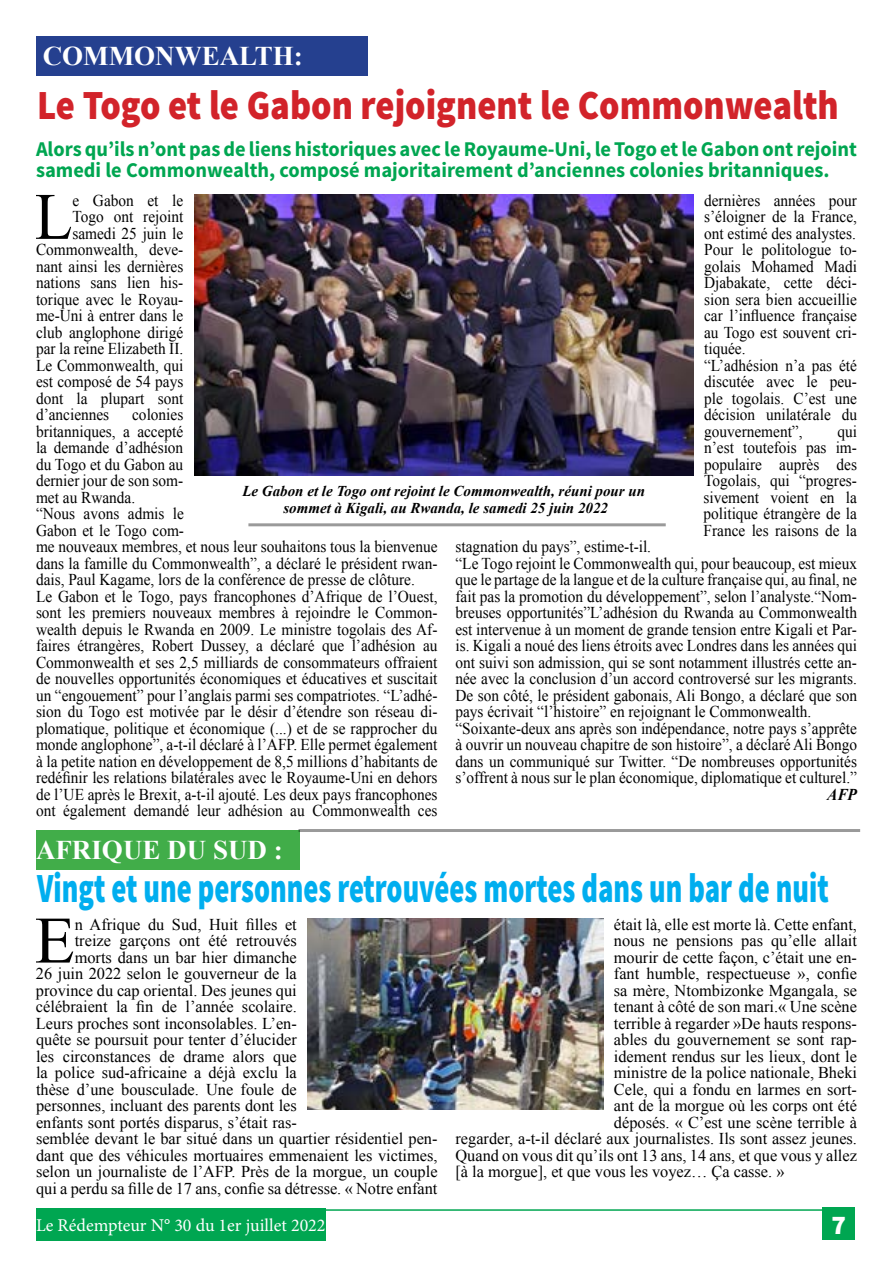
<style>
.page{position:relative;width:893px;height:1263px;background:#fff}
.page>*{position:absolute;margin:0;border:0;box-sizing:border-box;transform-origin:0 0}
.t1{font:66.3px "Times New Roman";color:#000;scale:.93 1}
.t2{font:66.3px "Times New Roman";color:#000}
.t3{font:900 41.4px "Source Sans Pro";color:#00aeef;scale:.69 1}
.t4{font:900 41.4px "Source Sans Pro";color:#d2232a;scale:.88 1}
.t5{font:700 27px "Times New Roman";color:#fff}
.t6{font:900 27px "Source Sans Pro";color:#fff}
.t7{font:700 21px/21px "Source Sans Pro";color:#00a651}
.t8{font:18px "Minion Pro";color:#fff}
.t9{font:16.5px/16.5px "Times New Roman";color:#000;scale:.93 1}
.t10{font:16.5px "Times New Roman";color:#000}
.t11{font:italic 700 16.5px "Times New Roman";color:#000;scale:.93 1}
.t12{font:italic 700 15px/16.5px "Times New Roman";color:#000;text-align:center}
</style>
<div class="page">
<div style="left:823px;top:1207px;width:32px;height:33px;background:#00a651"></div>
<div style="left:36px;top:1208px;width:290px;height:32px;background:#00a651"></div>
<hr style="left:326px;top:1209px;width:529px;height:2px;background:#00a651">
<div style="left:36px;top:36px;width:332px;height:40px;background:#25408f"></div>
<img style="left:194px;top:194px;width:499px;height:281px">
<img style="left:308px;top:918px;width:295px;height:191px">
<div style="left:36px;top:830px;width:264px;height:40px;background:#41ad49"></div>
<hr style="left:298px;top:829px;width:562px;height:3px;background:#000">
<hr style="left:248px;top:523px;width:418px;height:3px;background:#000">
<h3 class="t5" style="left:43px;top:37px;width:44px">COMMO</h3>
<h3 class="t5" style="left:155px;top:37px;width:149px">NWEALTH:</h3>
<h2 class="t4" style="left:37px;top:78px;width:912px">Le Togo et le Gabon rejoignent le Commonwealth</h2>
<p class="t7" style="left:36px;top:139px;width:822px">Alors qu’ils n’ont pas de liens historiques avec le Royaume-Uni, le Togo et le Gabon ont rejoint samedi le Commonwealth, composé majoritairement d’anciennes colonies britanniques.</p>
<p class="t9" style="left:704px;top:192px;width:166px">dernières années pour s’éloigner de la France, ont estimé des analystes.<br>Pour le politologue to&shy;golais Mohamed Madi<br>Djabakate, cette déci&shy;sion sera bien accueillie car l’influence française au Togo est souvent cri&shy;tiquée.<br>“L’adhésion n’a pas été discutée avec le peu&shy;ple togolais. C’est une décision unilatérale du gouvernement”,</p>
<h1 class="t1" style="left:35px;top:172px;width:42px">L</h1>
<p class="t9" style="left:72px;top:192px;width:121px">e Gabon et le</p>
<p class="t9" style="left:72px;top:208px;width:121px">Togo ont rejoint</p>
<p class="t9" style="left:72px;top:225px;width:121px">samedi 25 juin le</p>
<p class="t9" style="left:36px;top:241px;width:160px">Commonwealth, deve-</p>
<p class="t9" style="left:36px;top:258px;width:160px">nant ainsi les dernières</p>
<p class="t9" style="left:36px;top:274px;width:160px">nations sans lien his-</p>
<p class="t9" style="left:36px;top:291px;width:160px">torique avec le Royau-</p>
<p class="t9" style="left:36px;top:307px;width:160px">me-Uni à entrer dans le</p>
<p class="t9" style="left:36px;top:324px;width:160px">club anglophone dirigé</p>
<p class="t9" style="left:36px;top:340px;width:160px">par la reine Elizabeth II.</p>
<p class="t9" style="left:36px;top:357px;width:160px">Le Commonwealth, qui</p>
<p class="t9" style="left:36px;top:373px;width:160px">est composé de 54 pays</p>
<p class="t9" style="left:36px;top:390px;width:160px">dont la plupart sont</p>
<p class="t9" style="left:36px;top:406px;width:80px">d’anciennes</p>
<p class="t9" style="left:36px;top:406px;width:433px;text-indent:96px">colonies<br>britanniques, a accepté<br>la demande d’adhésion<br>du Togo et du Gabon au<br>dernier jour de son som-<br>met au Rwanda.<br>“Nous avons admis le<br>Gabon et le Togo com-<br>me nouveaux membres, et nous leur souhaitons tous la bienvenue dans la famille du Commonwealth”, a déclaré le président rwan&shy;dais, Paul Kagame, lors de la conférence de presse de clôture.<br>Le Gabon et le Togo, pays francophones d’Afrique de l’Ouest, sont les premiers nouveaux membres à rejoindre le Common&shy;wealth depuis le Rwanda en 2009. Le ministre togolais des Af&shy;faires étrangères, Robert Dussey, a déclaré que l’adhésion au Commonwealth et ses 2,5 milliards de consommateurs offraient de nouvelles opportunités économiques et éducatives et suscitait un “engouement” pour l’anglais parmi ses compatriotes. “L’adhé&shy;sion du Togo est motivée par le désir d’étendre son réseau di&shy;plomatique, politique et économique (...) et de se rapprocher du monde anglophone”, a-t-il déclaré à l’AFP. Elle permet également à la petite nation en développement de 8,5 millions d’habitants de redéfinir les relations bilatérales avec le Royaume-Uni en dehors de l’UE après le Brexit, a-t-il ajouté. Les deux pays francophones ont également demandé leur adhésion au Commonwealth ces</p>
<p class="t9" style="left:703px;top:423px;width:167px;text-align:justify;text-indent:134px">qui n’est toutefois pas im&shy;populaire auprès des Togolais, qui “progres&shy;sivement voient en la politique étrangère de la France les raisons de la</p>
<p class="t9" style="left:455px;top:538px;width:433px">stagnation du pays”, estime-t-il.<br>“Le Togo rejoint le Commonwealth qui, pour beaucoup, est mieux que le partage de la langue et de la culture française qui, au final, ne fait pas la promotion du développement”, selon l’analyste.“Nom&shy;breuses opportunités”L’adhésion du Rwanda au Commonwealth est intervenue à un moment de grande tension entre Kigali et Par&shy;is. Kigali a noué des liens étroits avec Londres dans les années qui ont suivi son admission, qui se sont notamment illustrés cette an&shy;née avec la conclusion d’un accord controversé sur les migrants.<br>De son côté, le président gabonais, Ali Bongo, a déclaré que son pays écrivait “l’histoire” en rejoignant le Commonwealth. “Soixante-deux ans après son indépendance, notre pays s’apprête à ouvrir un nouveau chapitre de son histoire”, a déclaré Ali Bongo dans un communiqué sur Twitter. “De nombreuses opportunités s’offrent à nous sur le plan économique, diplomatique et culturel.”</p>
<p class="t11" style="left:827px;top:783px;width:34px">AFP</p>
<p class="t12" style="left:242px;top:482px;width:404px">Le Gabon et le Togo ont rejoint le Commonwealth, réuni pour un sommet à Kigali, au Rwanda, le samedi 25 juin 2022</p>
<h3 class="t5" style="left:36px;top:831px;width:248px">AFRIQUE DU SUD :</h3>
<h2 class="t3" style="left:37px;top:861px;width:1149px">vingt et une personnes retrouvées mortes dans un bar de nuit</h2>
<h1 class="t2" style="left:35px;top:896px;width:42px">E</h1>
<p class="t10" style="left:75px;top:913px;width:224px">n Afrique du Sud, Huit filles et</p>
<p class="t10" style="left:75px;top:929px;width:224px">treize garçons ont été retrouvés</p>
<p class="t10" style="left:75px;top:946px;width:224px">morts dans un bar hier dimanche</p>
<p class="t10" style="left:36px;top:962px;width:262px">26 juin 2022 selon le gouverneur de la</p>
<p class="t10" style="left:36px;top:979px;width:262px">province du cap oriental. Des jeunes qui</p>
<p class="t10" style="left:36px;top:995px;width:262px">célébraient la fin de l’année scolaire.</p>
<p class="t10" style="left:36px;top:1012px;width:262px">Leurs proches sont inconsolables. L’en-</p>
<p class="t10" style="left:36px;top:1028px;width:262px">quête se poursuit pour tenter d’élucider</p>
<p class="t10" style="left:36px;top:1045px;width:262px">les circonstances de drame alors que</p>
<p class="t10" style="left:36px;top:1061px;width:262px">la police sud-africaine a déjà exclu la</p>
<p class="t10" style="left:36px;top:1078px;width:262px">thèse d’une bousculade. Une foule de</p>
<p class="t10" style="left:36px;top:1094px;width:262px">personnes, incluant des parents dont les</p>
<p class="t10" style="left:36px;top:1111px;width:262px">enfants sont portés disparus, s’était ras-</p>
<p class="t10" style="left:36px;top:1127px;width:403px">semblée devant le bar situé dans un quartier résidentiel pen-</p>
<p class="t10" style="left:36px;top:1144px;width:403px">dant que des véhicules mortuaires emmenaient les victimes,</p>
<p class="t10" style="left:36px;top:1160px;width:403px">selon un journaliste de l’AFP. Près de la morgue, un couple</p>
<p class="t10" style="left:36px;top:1177px;width:403px">qui a perdu sa fille de 17 ans, confie sa détresse. « Notre enfant</p>
<p class="t10" style="left:614px;top:913px;width:245px">était là, elle est morte là. Cette enfant,</p>
<p class="t10" style="left:614px;top:929px;width:245px">nous ne pensions pas qu’elle allait</p>
<p class="t10" style="left:614px;top:946px;width:245px">mourir de cette façon, c’était une en-</p>
<p class="t10" style="left:614px;top:962px;width:245px">fant humble, respectueuse », confie</p>
<p class="t10" style="left:614px;top:979px;width:245px">sa mère, Ntombizonke Mgangala, se</p>
<p class="t10" style="left:614px;top:995px;width:245px">tenant à côté de son mari.« Une scène</p>
<p class="t10" style="left:614px;top:1012px;width:245px">terrible à regarder »De hauts respons-</p>
<p class="t10" style="left:614px;top:1028px;width:245px">ables du gouvernement se sont rap-</p>
<p class="t10" style="left:614px;top:1045px;width:245px">idement rendus sur les lieux, dont le</p>
<p class="t10" style="left:614px;top:1061px;width:245px">ministre de la police nationale, Bheki</p>
<p class="t10" style="left:614px;top:1078px;width:245px">Cele, qui a fondu en larmes en sort-</p>
<p class="t10" style="left:614px;top:1094px;width:245px">ant de la morgue où les corps ont été</p>
<p class="t10" style="left:614px;top:1111px;width:245px">déposés. « C’est une scène terrible à</p>
<p class="t10" style="left:455px;top:1127px;width:403px">regarder, a-t-il déclaré aux journalistes. Ils sont assez jeunes.</p>
<p class="t10" style="left:455px;top:1144px;width:403px">Quand on vous dit qu’ils ont 13 ans, 14 ans, et que vous y allez</p>
<p class="t10" style="left:455px;top:1160px;width:331px">[à la morgue], et que vous les voyez… Ça casse. »</p>
<p class="t8" style="left:36px;top:1213px;width:291px">Le Rédempteur N° 30 du 1er juillet 2022</p>
<h3 class="t6" style="left:831px;top:1207px;width:16px">7</h3>
</div>
